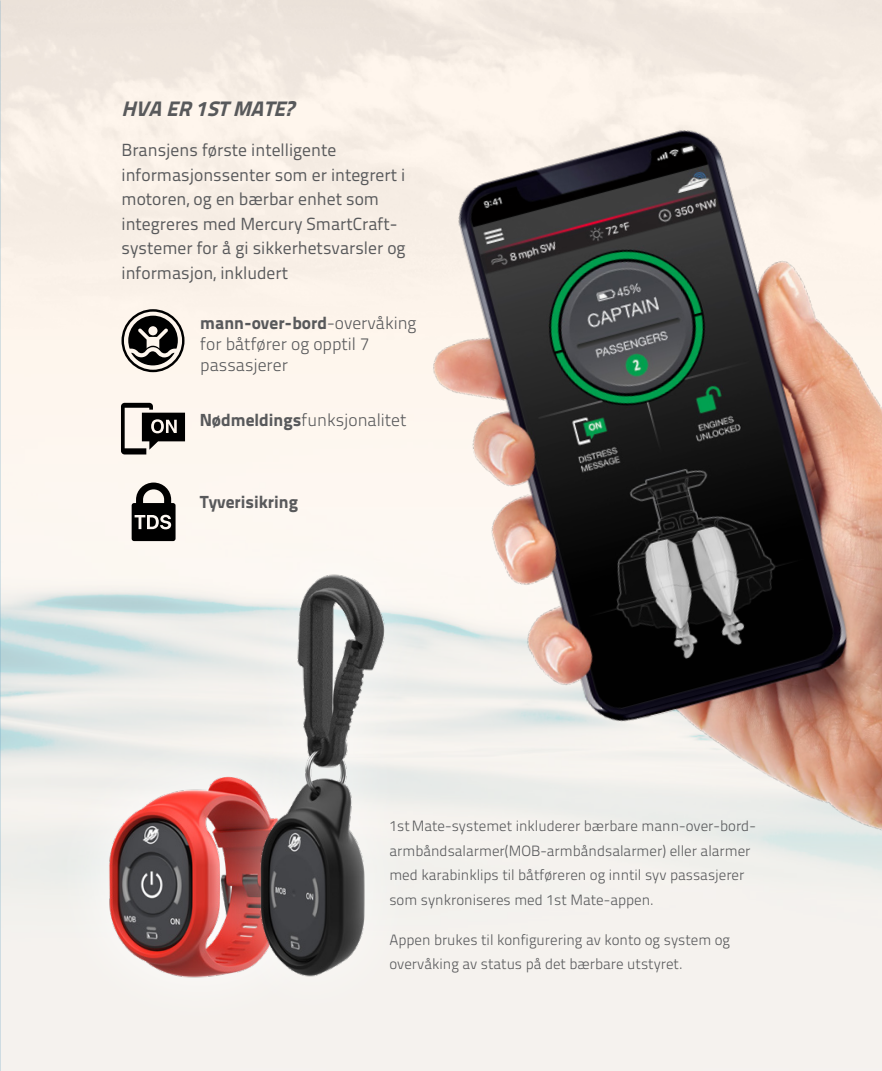
<style>
.page{position:relative;width:882px;height:1071px;background:#fff}
.page>*{position:absolute;margin:0;border:0;box-sizing:border-box;transform-origin:0 0}
.t1{font:italic 21px "Titillium Text 22 L 999 wt";color:#58595b}
.t2{font:17.5px/24.5px "Titillium Text 22 L 400 wt";color:#58595b}
.t3{font:17.5px/21px "Titillium Text 22 L 250 wt";color:#58595b}
.t4{font:17.5px "Titillium Text 22 L 999 wt";color:#58595b}
.t5{font:14.88px/24.5px "Titillium Text 22 L 250 wt";color:#58595b}
.s1{font-family:"Titillium Text 22 L 250 wt"}
.s2{font-family:"Titillium Text 22 L 999 wt"}
</style>
<div class="page">
<img style="left:360px;top:348px;width:522px;height:723px">
<img style="left:0;top:0;width:882px;height:348px">
<img style="left:0;top:236px;width:1px;height:835px">
<div style="left:48px;top:718px;width:300px;height:318px;background:#fff;opacity:.75"></div>
<img style="left:101px;top:773px;width:98px;height:208px">
<div style="left:199px;top:516px;width:245px;height:518px;background:#fff;opacity:.5"></div>
<img style="left:220px;top:564px;width:168px;height:421px">
<svg style="left:132px;top:483px;width:44px;height:58px"></svg>
<svg style="left:121px;top:403px;width:64px;height:51px"></svg>
<svg style="left:122px;top:309px;width:63px;height:63px;background:#837e7a"></svg>
<h1 class="t1" style="left:122px;top:92px;width:181px">HVAER1STMATE?</h1>
<p class="t2" style="left:122px;top:137px;width:286px">Bransjens første intelligente informasjonssenter som er integrert i motoren, og en bærbar enhet som integreres med Mercury SmartCraft&shy;systemer for å gi sikkerhetsvarsler og informasjon, inkludert</p>
<p class="t4" style="left:200px;top:309px;width:218px">mann-over-bord<span class="s1">-overvåking</span></p>
<p class="t3" style="left:200px;top:332px;width:171px">for båtfører og opptil 7 passasjerer</p>
<p class="t3" style="left:200px;top:409px;width:208px"><span class="s2">Nødmeldings</span>funksjonalitet</p>
<p class="t4" style="left:200px;top:488px;width:99px">Tyverisikring</p>
<p class="t5" style="left:389px;top:813px;width:368px">1stMate-systemet inkluderer bærbare mann-over-bord&shy;armbåndsalarmer(MOB-armbåndsalarmer) eller alarmer med karabinklips til båtføreren og inntil syv passasjerer som synkroniseres med 1st Mate-appen.</p>
<p class="t5" style="left:389px;top:927px;width:342px">Appen brukes til konfigurering av konto og system og overvåking av status på det bærbare utstyret.</p>
</div>
